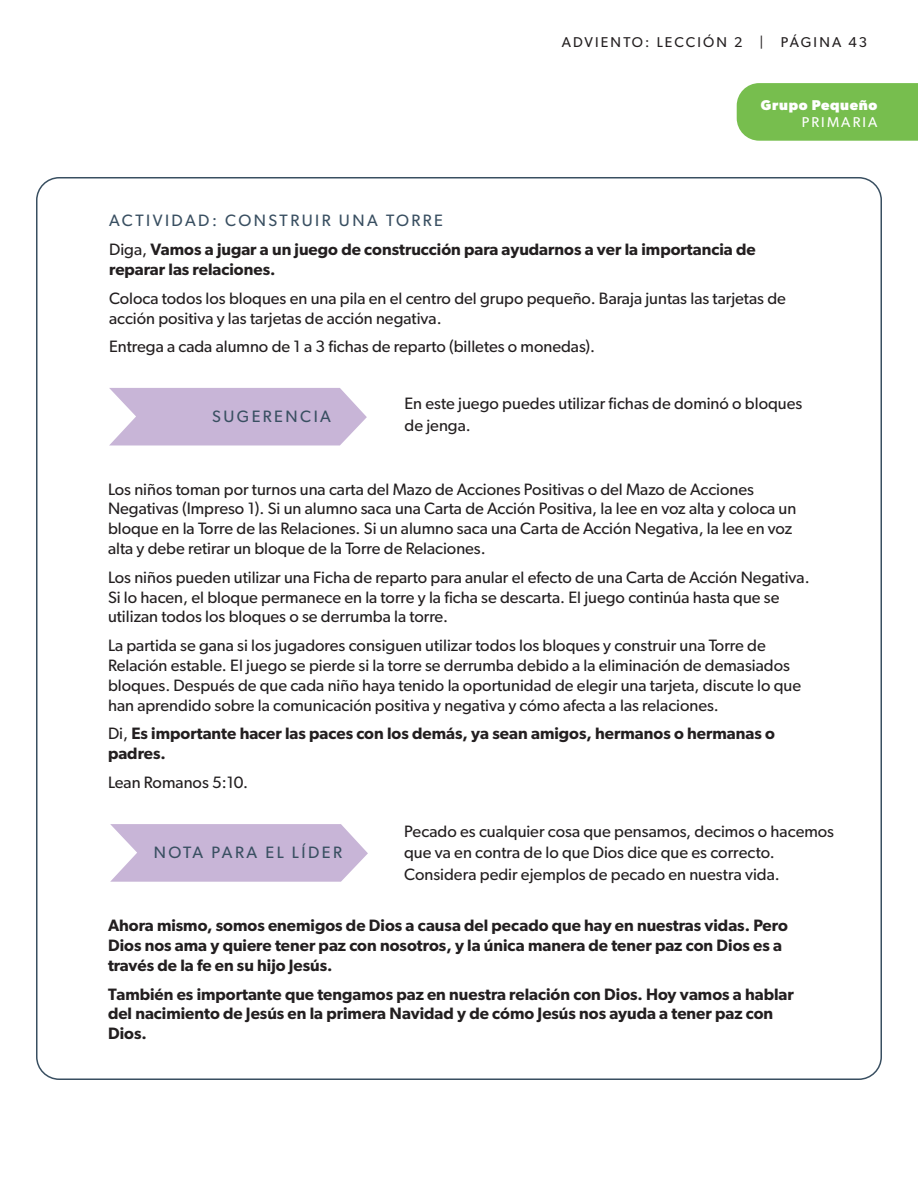
<style>
.page{position:relative;width:918px;height:1188px;background:#fff}
.page>*{position:absolute;margin:0;border:0;box-sizing:border-box;transform-origin:0 0}
.t1{font:16.5px/19.8px "Gibson";color:#231f20}
.t2{font:600 16.5px/19.8px "Gibson";color:#231f20}
.subtitle{font:16.5px "Gibson";letter-spacing:.15em;color:#394f61}
.t3{font:14.25px "Gibson";letter-spacing:.15em;color:#231f20}
.t4{font:700 14.25px "Gibson";letter-spacing:.05em;color:#fff}
.t5{font:14.25px "Gibson";letter-spacing:.15em;color:#fff}
.s1{font-weight:400}
</style>
<div class="page">
<div style="left:737px;top:83px;width:181px;height:58px;background:#77be4e"></div>
<svg style="left:109px;top:388px;width:258px;height:57px;background:#cdbcdb"></svg>
<svg style="left:110px;top:824px;width:258px;height:58px;background:#cebddb"></svg>
<p class="t3" style="left:562px;top:34px;width:307px">ADVIENTO: LECCIÓN 2 | PÁGINA 43</p>
<p class="t4" style="left:761px;top:97px;width:118px">Grupo Pequeño</p>
<p class="t5" style="left:802px;top:114px;width:77px">PRIMARIA</p>
<p class="subtitle" style="left:109px;top:211px;width:335px">ACTIVIDAD: CONSTRUIR UNA TORRE</p>
<p class="t2" style="left:109px;top:239px;width:648px"><span class="s1">Diga,</span> Vamos a jugar a un juego de construcción para ayudarnos a ver la importancia de reparar las relaciones.</p>
<p class="t1" style="left:109px;top:288px;width:678px">Coloca todos los bloques en una pila en el centro del grupo pequeño. Baraja juntas las tarjetas de acción positiva y las tarjetas de acción negativa.</p>
<p class="t1" style="left:109px;top:336px;width:488px">Entrega a cada alumno de 1 a 3 fichas de reparto (billetes o monedas).</p>
<p class="subtitle" style="left:212px;top:406px;width:120px">SUGERENCIA</p>
<p class="t1" style="left:405px;top:393px;width:399px;line-height:21.8px">En este juego puedes utilizar fichas de dominó o bloques de jenga.</p>
<p class="t1" style="left:108px;top:479px;width:690px">Los niños toman por turnos una carta del Mazo de Acciones Positivas o del Mazo de Acciones Negativas (Impreso 1). Si un alumno saca una Carta de Acción Positiva, la lee en voz alta y coloca un bloque en la Torre de las Relaciones. Si un alumno saca una Carta de Acción Negativa, la lee en voz alta y debe retirar un bloque de la Torre de Relaciones.</p>
<p class="t1" style="left:108px;top:567px;width:703px">Los niños pueden utilizar una Ficha de reparto para anular el efecto de una Carta de Acción Negativa.<br>Si lo hacen, el bloque permanece en la torre y la ficha se descarta. El juego continúa hasta que se utilizan todos los bloques o se derrumba la torre.</p>
<p class="t1" style="left:108px;top:635px;width:695px">La partida se gana si los jugadores consiguen utilizar todos los bloques y construir una Torre de Relación estable. El juego se pierde si la torre se derrumba debido a la eliminación de demasiados bloques. Después de que cada niño haya tenido la oportunidad de elegir una tarjeta, discute lo que han aprendido sobre la comunicación positiva y negativa y cómo afecta a las relaciones.</p>
<p class="t2" style="left:108px;top:724px;width:668px"><span class="s1">Di,</span> Es importante hacer las paces con los demás, ya sean amigos, hermanos o hermanas o padres.</p>
<p class="t1" style="left:108px;top:772px;width:142px">Lean Romanos 5:10.</p>
<p class="subtitle" style="left:154px;top:842px;width:190px">NOTA PARA EL LÍDER</p>
<p class="t1" style="left:404px;top:820px;width:431px;line-height:21.8px">Pecado es cualquier cosa que pensamos, decimos o hacemos que va en contra de lo que Dios dice que es correcto.<br>Considera pedir ejemplos de pecado en nuestra vida.</p>
<p class="t2" style="left:108px;top:915px;width:681px">Ahora mismo, somos enemigos de Dios a causa del pecado que hay en nuestras vidas. Pero<br>Dios nos ama y quiere tener paz con nosotros, y la única manera de tener paz con Dios es a través de la fe en su hijo Jesús.</p>
<p class="t2" style="left:108px;top:984px;width:687px">También es importante que tengamos paz en nuestra relación con Dios. Hoy vamos a hablar del nacimiento de Jesús en la primera Navidad y de cómo Jesús nos ayuda a tener paz con<br>Dios.</p>
</div>
